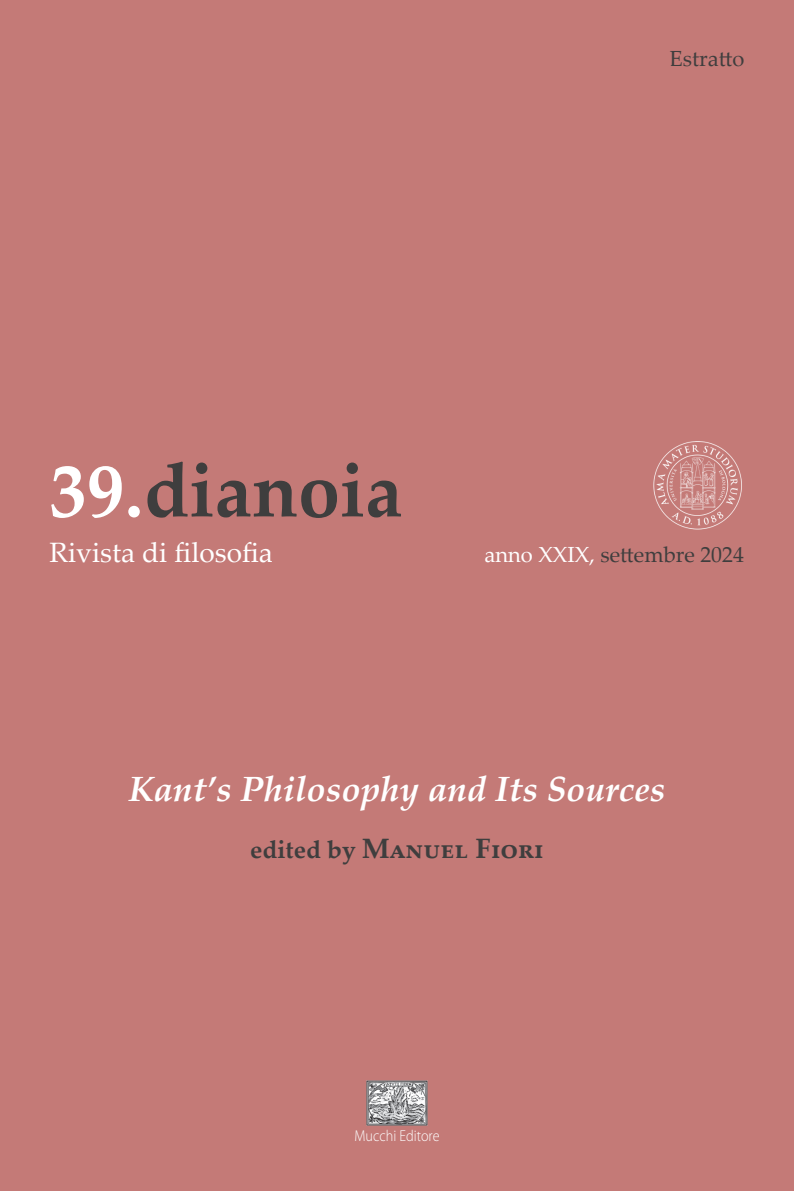
<style>
.page{position:relative;width:794px;height:1191px;background:#c47a77}
.page>*{position:absolute;margin:0;border:0;box-sizing:border-box;transform-origin:0 0}
.t1{font:700 75.25px "Palatino Linotype";color:#3f3e3e}
.t2{font:italic 700 35px "Palatino Linotype";color:#fff}
.t3{font:700 28px "Palatino Linotype";color:#3f3e3e}
.t4{font:28px "Palatino Linotype";color:#fff}
.t5{font:21.88px "Palatino Linotype";color:#3f3e3e}
.t6{font:300 15.75px "Myriad Pro";color:#fff;scale:.9 1}
.s1{color:#fff}
.s2{font-size:24.5px}
</style>
<div class="page">
<img style="left:653px;top:441px;width:89px;height:89px">
<img style="left:366px;top:1080px;width:62px;height:46px">
<p class="t5" style="left:669px;top:43px;width:76px">Estratto</p>
<h1 class="t1" style="left:49px;top:437px;width:355px"><span class="s1">39.</span>dianoia</h1>
<p class="t4" style="left:49px;top:533px;width:225px">Rivista di filosofia</p>
<p class="t5" style="left:484px;top:539px;width:261px"><span class="s1">anno XXIX,</span> settembre 2024</p>
<h2 class="t2" style="left:128px;top:764px;width:538px">Kant’s Philosophy and Its Sources</h2>
<p class="t3" style="left:250px;top:828px;width:295px"><span class="s2">edited by</span> Manuel Fiori</p>
<p class="t6" style="left:354px;top:1126px;width:96px">mucchi Editore</p>
</div>
